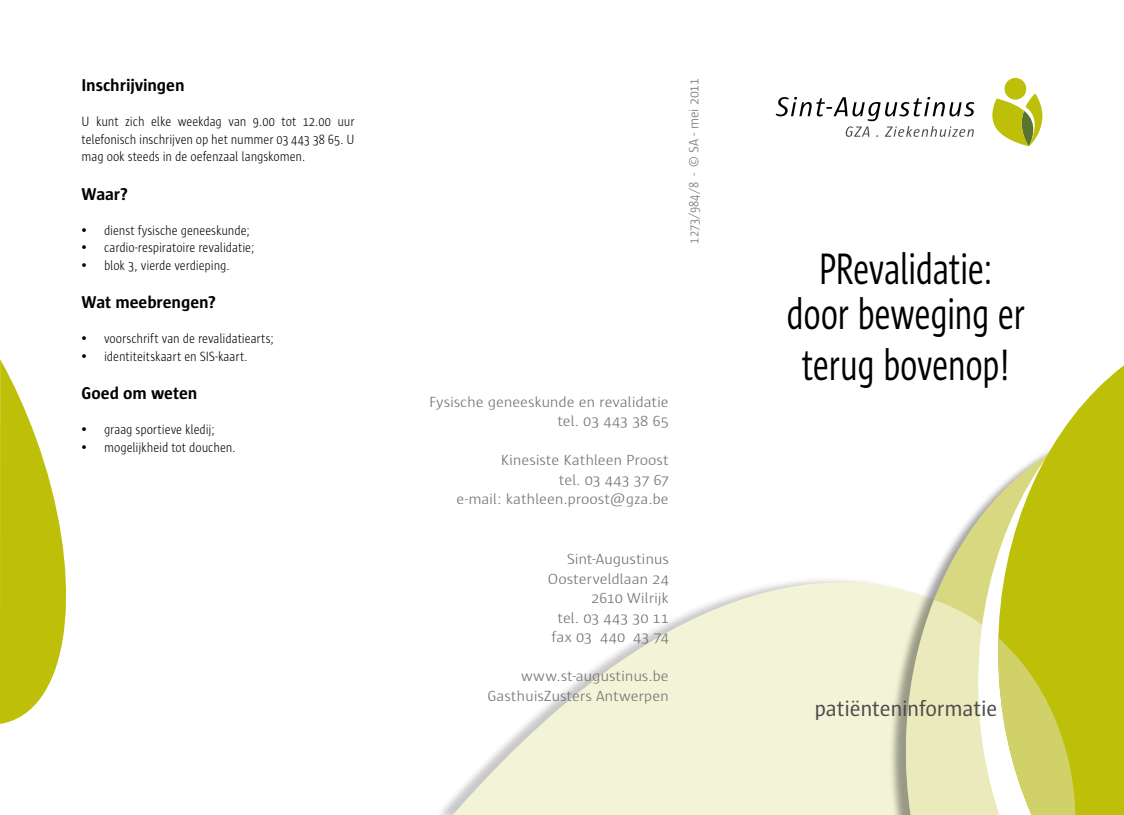
<style>
.page{position:relative;width:1124px;height:815px;background:#fff}
.page>*{position:absolute;margin:0;border:0;box-sizing:border-box;transform-origin:0 0}
.t1{font:45px/45px "Sun";letter-spacing:-.02em;color:#000;text-align:center;scale:.75 1}
.t2{font:22.5px "Sun";letter-spacing:-.015em;color:#4b4b4d}
.t3{font:700 17.5px "Sun";letter-spacing:-.005em;color:#000}
.t4{font:300 15px/19.5px "Sun";letter-spacing:-.015em;color:#707173;text-align:right;scale:1.1 1}
.t5{font:300 13.75px/17.5px "Sun";letter-spacing:-.005em;color:#000;text-align:justify;scale:.9 1}
.t6{font:300 13.75px "Sun";letter-spacing:-.005em;color:#707173;scale:.9 1}
.s1{font-family:"Times New Roman";font-weight:400;font-size:15px}
</style>
<div class="page">
<svg style="left:451px;top:579px;width:437px;height:236px;fill:#f3f3d7"></svg>
<div style="left:888px;top:425px;width:235px;height:390px;background:#000;opacity:.37"></div>
<svg style="left:905px;top:425px;width:73px;height:175px"></svg>
<svg style="left:978px;top:425px;width:19px;height:175px"></svg>
<svg style="left:997px;top:366px;width:126px;height:449px;fill:#bdbf09"></svg>
<svg style="left:905px;top:600px;width:170px;height:215px"></svg>
<svg style="left:0;top:359px;width:67px;height:365px"></svg>
<div style="left:1004px;top:78px;width:22px;height:22px;background:#bdbf09;border-radius:50%"></div>
<svg style="left:992px;top:93px;width:50px;height:53px"></svg>
<svg style="left:775px;top:97px;width:199px;height:40px"></svg>
<p class="t3" style="left:81px;top:76px;width:104px">Inschrijvingen</p>
<p class="t5" style="left:81px;top:113px;width:305px">U kunt zich elke weekdag van 9.00 tot 12.00 uur telefonisch inschrijven op het nummer 03 443 38 65. U mag ook steeds in de oefenzaal langskomen.</p>
<p class="t3" style="left:81px;top:184px;width:48px">Waar?</p>
<p class="t5" style="left:81px;top:222px;width:189px"><span class="s1">•</span> dienst fysische geneeskunde;</p>
<p class="t5" style="left:81px;top:239px;width:194px"><span class="s1">•</span> cardio-respiratoire revalidatie;</p>
<p class="t5" style="left:81px;top:257px;width:166px"><span class="s1">•</span> blok 3, vierde verdieping.</p>
<p class="t3" style="left:81px;top:293px;width:136px">Wat meebrengen?</p>
<p class="t5" style="left:81px;top:330px;width:215px"><span class="s1">•</span> voorschrift van de revalidatiearts;</p>
<p class="t5" style="left:81px;top:348px;width:186px"><span class="s1">•</span> identiteitskaart en SIS-kaart.</p>
<p class="t3" style="left:81px;top:384px;width:117px">Goed om weten</p>
<p class="t5" style="left:81px;top:421px;width:150px"><span class="s1">•</span> graag sportieve kledij;</p>
<p class="t5" style="left:81px;top:439px;width:173px"><span class="s1">•</span> mogelijkheid tot douchen.</p>
<p class="t6" style="left:686px;top:244px;width:186px;rotate:-90deg">1273/984/8 - © SA - mei 2011</p>
<p class="t4" style="left:429px;top:392px;width:219px">Fysische geneeskunde en revalidatie tel. 03 443 38 65</p>
<p class="t4" style="left:456px;top:450px;width:195px">Kinesiste Kathleen Proost<br>tel. 03 443 37 67<br>e-mail: kathleen.proost@gza.be</p>
<p class="t4" style="left:548px;top:549px;width:111px">Sint-Augustinus<br>Oosterveldlaan 24<br>2610 Wilrijk<br>tel. 03 443 30 11 fax 03 440 43 74</p>
<p class="t4" style="left:487px;top:666px;width:166px">www.st-augustinus.be<br>GasthuisZusters Antwerpen</p>
<h1 class="t1" style="left:786px;top:246px;width:320px">PRevalidatie: door beweging er</h1>
<h1 class="t1" style="left:801px;top:342px;width:279px">terug bovenop!</h1>
<h2 class="t2" style="left:814px;top:696px;width:184px">patiënteninformatie</h2>
</div>
